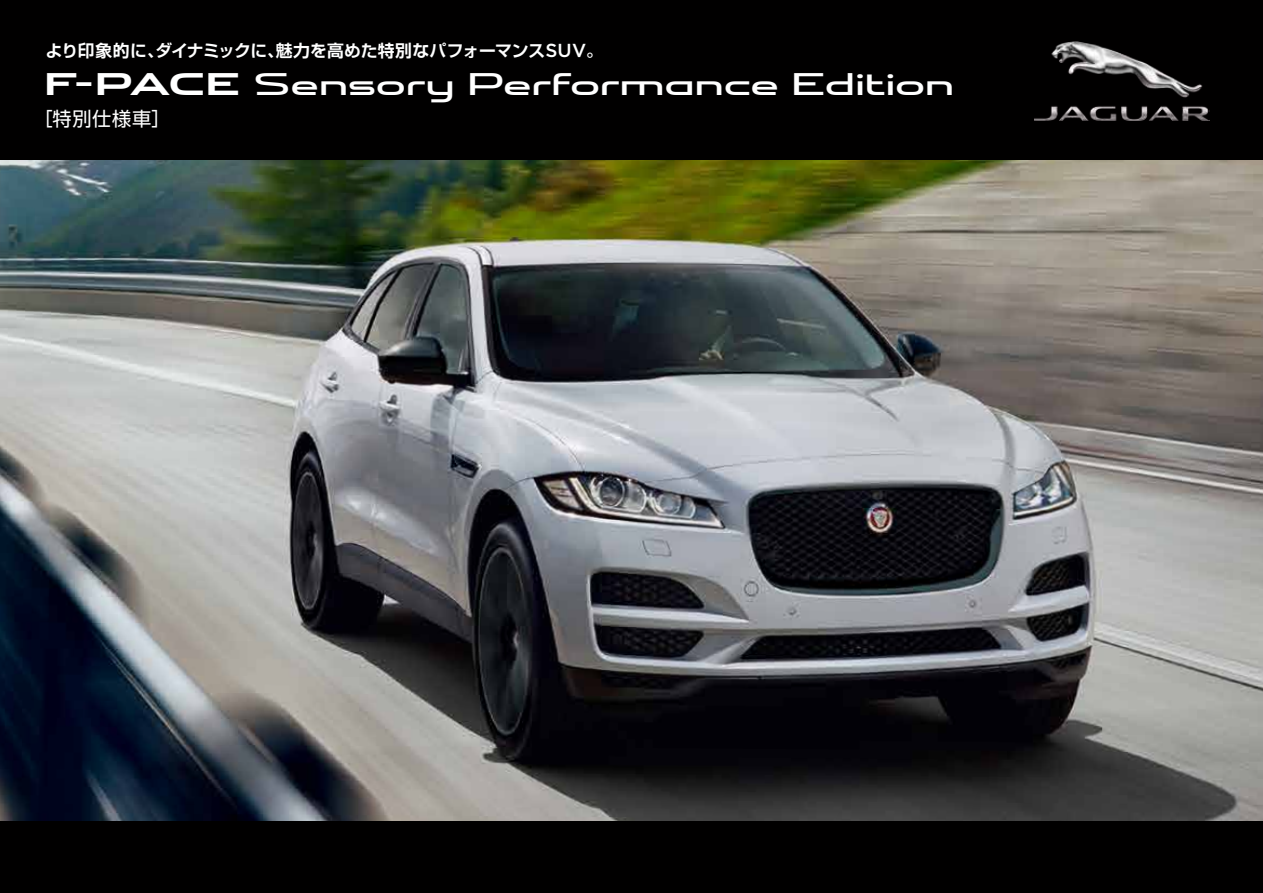
<style>
.page{position:relative;width:1263px;height:893px;background:#010000}
.page>*{position:absolute;margin:0;border:0;box-sizing:border-box;transform-origin:0 0}
.t1{font:30.15px "Jaguar";letter-spacing:-.01em;color:#fff;scale:1.15 1}
.t2{font:19.2px "Shin Go";letter-spacing:.035em;color:#fff}
.t3{font:700 16.8px "Shin Go De";letter-spacing:-.005em;color:#fff}
.s1{font-family:"Gotham";font-weight:500;font-size:18.75px}
.s2{font-weight:700}
</style>
<div class="page">
<img style="left:1035px;top:42px;width:174px;height:78px">
<img style="left:0;top:160px;width:1263px;height:660px">
<p class="t3" style="left:46px;top:39px;width:559px">より印象的に、ダイナミックに、魅力を高めた特別なパフォーマンス<span class="s1">SUV</span>。</p>
<h1 class="t1" style="left:44px;top:59px;width:793px"><span class="s2">F-PACE</span> Sensory Performance Edition</h1>
<p class="t2" style="left:33px;top:106px;width:139px">［特別仕様車］</p>
</div>
